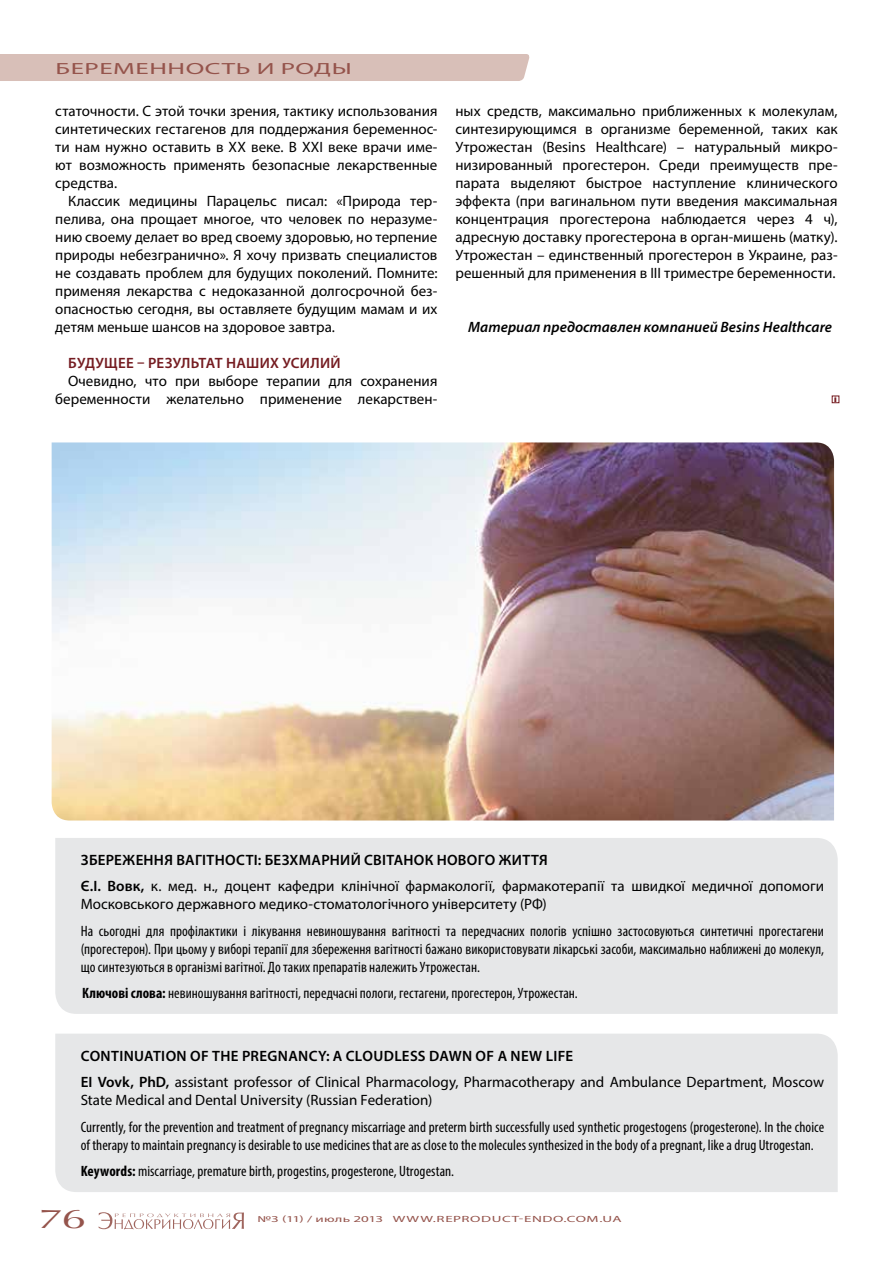
<style>
.page{position:relative;width:893px;height:1263px;background:#fff}
.page>*{position:absolute;margin:0;border:0;box-sizing:border-box;transform-origin:0 0}
.t1{font:27px "AG Opus High Resolution";color:#95544c;scale:1.67 1}
.t2{font:16.2px "Myriad Pro";letter-spacing:.02em;color:#95544c;scale:1.67 1}
.t3{font:15px/18px "Myriad Pro";color:#000;text-align:justify}
.t4{font:condensed 15px/18px "Myriad Pro";letter-spacing:.005em;color:#000;text-align:justify}
.t5{font:600 15px "Myriad Pro";letter-spacing:.025em;color:#000}
.t6{font:italic 600 15px "Myriad Pro";color:#000}
.t7{font:600 15px "Myriad Pro";letter-spacing:.02em;color:#751c21}
.t8{font:9px "Myriad Pro";letter-spacing:.03em;color:#95544c;scale:1.67 1}
.t9{font:7.5px "Broadway";color:#751c21}
.s1{font-weight:600}
.s2{font-weight:700}
</style>
<div class="page">
<svg style="left:99px;top:1212px;width:145px;height:17px"></svg>
<div style="left:0;top:54px;width:530px;height:27px;background:#d8bfb8"></div>
<div style="left:55px;top:838px;width:783px;height:176px;background:#e6e7e8"></div>
<div style="left:55px;top:1034px;width:783px;height:158px;background:#e6e7e8"></div>
<img style="left:52px;top:442px;width:782px;height:378px">
<div style="left:832px;top:396px;width:7px;height:7px;border:1px solid #751c21"></div>
<p class="t2" style="left:56px;top:59px;width:179px">беременность и роды</p>
<p class="t3" style="left:55px;top:102px;width:384px">статочности. С этой точки зрения, тактику использования синтетических гестагенов для поддержания беременнос&shy;ти нам нужно оставить в ХХ веке. В XXI веке врачи име&shy;ют возможность применять безопасные лекарственные средства.</p>
<p class="t3" style="left:55px;top:192px;width:384px;text-indent:13px">Классик медицины Парацельс писал: «Природа тер&shy;пелива, она прощает многое, что человек по неразуме&shy;нию своему делает во вред своему здоровью, но терпение природы небезгранично». Я хочу призвать специалистов не создавать проблем для будущих поколений. Помните: применяя лекарства с недоказанной долгосрочной без&shy;опасностью сегодня, вы оставляете будущим мамам и их детям меньше шансов на здоровое завтра.</p>
<p class="t7" style="left:68px;top:353px;width:274px">Будущее – результат наших усилий</p>
<p class="t3" style="left:55px;top:372px;width:384px;text-align:right">Очевидно, что при выборе терапии для сохранения беременности желательно применение лекарствен-</p>
<p class="t3" style="left:455px;top:102px;width:384px">ных средств, максимально приближенных к молекулам, синтезирующимся в организме беременной, таких как Утрожестан (Веsins Неаlthсаrе) – натуральный микро&shy;низированный прогестерон. Среди преимуществ пре&shy;парата выделяют быстрое наступление клинического эффекта (при вагинальном пути введения максимальная концентрация прогестерона наблюдается через 4 ч), адресную доставку прогестерона в орган-мишень (матку).<br>Утрожестан – единственный прогестерон в Украине, раз&shy;решенный для применения в ІІІ триместре беременности.</p>
<p class="t6" style="left:468px;top:317px;width:365px">Материал предоставлен компанией Besins Healthcare</p>
<p class="t9" style="left:834px;top:395px;width:4px">i</p>
<p class="t5" style="left:81px;top:850px;width:11px">ЗБЕРЕЖЕННЯ</p>
<p class="t5" style="left:176px;top:850px;width:41px">ВАГІТНОСТ</p>
<p class="t5" style="left:254px;top:850px;width:22px">І: БЕЗХМАРНИЙ</p>
<p class="t5" style="left:364px;top:850px;width:33px">СВІТАНО</p>
<p class="t5" style="left:425px;top:850px;width:23px">К НОВОГО</p>
<p class="t3" style="left:81px;top:846px;width:745px;line-height:26.5px;text-indent:418px"><span class="s1">ЖИТТЯ<br>Є.І. Вовк,</span> к. мед. н., доцент кафедри клінічної фармакології, фармакотерапії та швидкої медичної допомоги</p>
<p class="t3" style="left:81px;top:895px;width:468px">Московського державного медико-стоматологічного університету (РФ)</p>
<p class="t4" style="left:81px;top:922px;width:745px">На сьогодні для профілактики і лікування невиношування вагітності та передчасних пологів успішно застосовуються синтетичні прогестагени (прогестерон). При цьому у виборі терапії для збереження вагітності бажано використовувати лікарські засоби, максимально наближені до молекул, що синтезуються в організмі вагітної. До таких препаратів належить Утрожестан.</p>
<p class="t4" style="left:82px;top:984px;width:497px"><span class="s2">Ключові слова:</span> невиношування вагітності, передчасні пологи, гестагени, прогестерон, Утрожестан.</p>
<p class="t3" style="left:81px;top:1042px;width:745px;line-height:26.5px;text-indent:329px"><span class="s1">SS DAWN OF A NEW LI FE<br>EI Vovk, PhD,</span> assistant professor of Clinical Pharmacology, Pharmacotherapy and Ambulance Department, Moscow</p>
<p class="t3" style="left:81px;top:1091px;width:353px">State Medical and Dental University (Russian Federation)</p>
<p class="t4" style="left:81px;top:1117px;width:745px">Currently, for the prevention and treatment of pregnancy miscarriage and preterm birth successfully used synthetic progestogens (progesterone). In the choice of therapy to maintain pregnancy is desirable to use medicines that are as close to the molecules synthesized in the body of a pregnant, like a drug Utrogestan.</p>
<p class="t4" style="left:81px;top:1162px;width:375px"><span class="s2">Keywords:</span> miscarriage, premature birth, progestins, progesterone, Utrogestan.</p>
<p class="t5" style="left:81px;top:1046px;width:29px">CONTINU</p>
<p class="t5" style="left:144px;top:1046px;width:78px">ATION OF THE</p>
<p class="t5" style="left:242px;top:1046px;width:141px">PREGNANCY: A CLOUDLE</p>
<h1 class="t1" style="left:38px;top:1203px;width:30px">76</h1>
<p class="t8" style="left:257px;top:1213px;width:220px">№3 (11) / июль 2013 www.reproduct-endo.com.ua</p>
</div>
